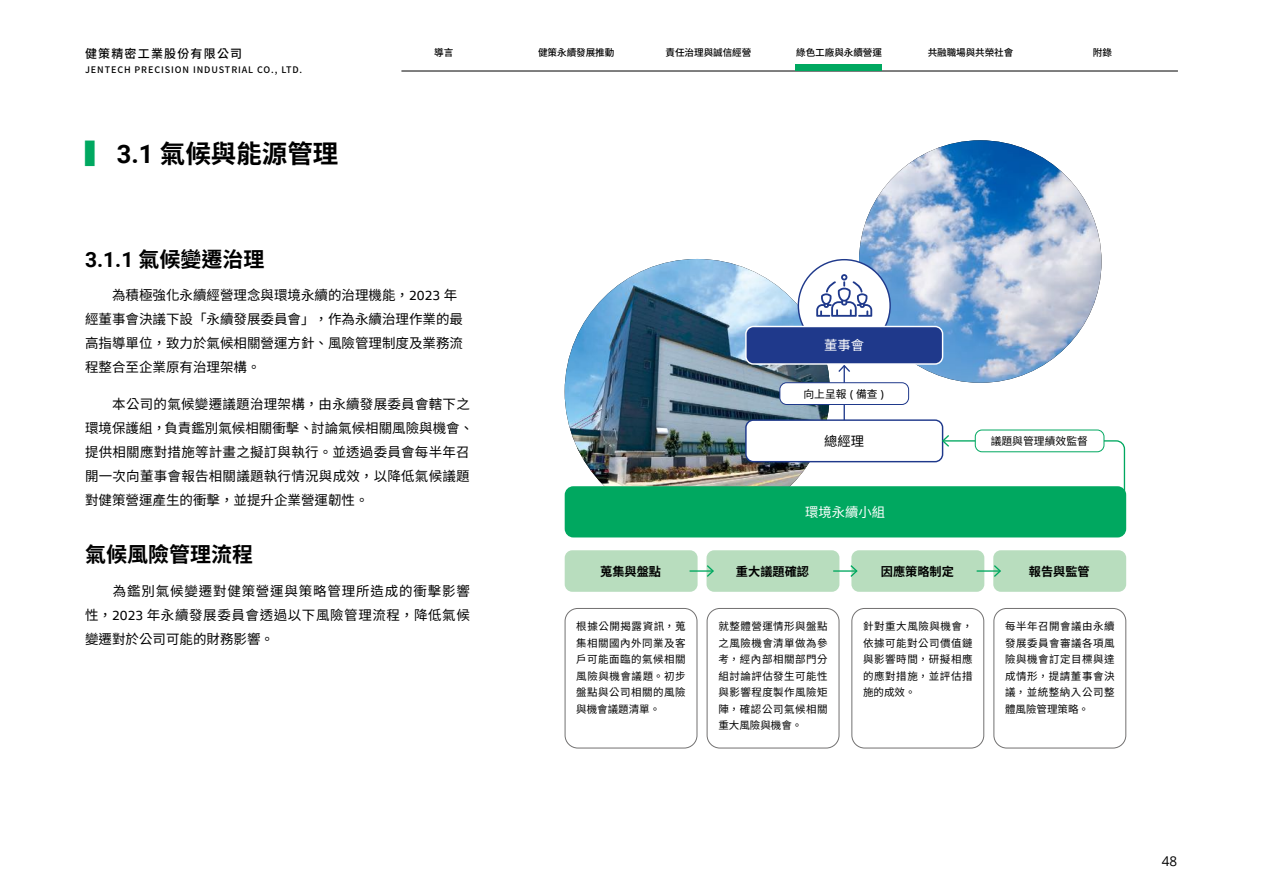
<style>
.page{position:relative;width:1263px;height:893px;background:#fff}
.page>*{position:absolute;margin:0;border:0;box-sizing:border-box;transform-origin:0 0}
.t1{font:700 25.5px "Noto Sans TC";color:#000}
.t2{font:700 21px "Noto Sans TC";color:#000}
.t3{font:13.5px/24px "Noto Sans TC";color:#000}
.t4{font:13.5px/24px "Noto Sans TC";letter-spacing:.02em;color:#000}
.t5{font:13.5px "Open Sans";color:#000}
.t6{font:13.35px "Noto Sans TC";color:#fff}
.t7{font:13.35px "Noto Sans TC";color:#000}
.t8{font:700 12.15px "Noto Sans TC";color:#000}
.t9{font:500 12px "Noto Sans TC";letter-spacing:.1em;color:#000}
.t10{font:10.8px "Noto Sans TC";color:#000}
.t11{font:10.5px/16.5px "Noto Sans TC";letter-spacing:.045em;color:#000;text-align:justify}
.t12{font:500 9.6px "Noto Sans TC";letter-spacing:-.01em;color:#000}
.t13{font:500 9px "Noto Sans TC";letter-spacing:.1em;color:#000}
.s1{color:#00a860}
.s2{font-family:"Roboto"}
.s3{font-family:"Goldman Sans"}
</style>
<div class="page">
<img style="left:565px;top:259px;width:265px;height:265px;border-radius:133px">
<img style="left:859px;top:140px;width:242px;height:243px;border-radius:121px">
<hr style="left:401px;top:71px;width:777px;height:1px;background:#000">
<div style="left:795px;top:65px;width:87px;height:6px;background:#00a860"></div>
<div style="left:565px;top:550px;width:133px;height:42px;background:#b8ddbe;border-radius:8px"></div>
<hr style="left:843px;top:366px;width:2px;height:56px;background:#1f398b">
<svg style="left:838px;top:365px;width:12px;height:8px"></svg>
<div style="left:798px;top:260px;width:92px;height:91px;background:#fff;border-radius:50%"></div>
<div style="left:746px;top:326px;width:196px;height:38px;background:#1f398b;border-radius:8px"></div>
<div style="left:745px;top:326px;width:198px;height:39px;border:1px solid #fff;border-radius:8px"></div>
<div style="left:746px;top:420px;width:196px;height:42px;background:#fff;border-radius:8px"></div>
<div style="left:745px;top:419px;width:198px;height:43px;border:1px solid #1f398b;border-radius:8px"></div>
<div style="left:565px;top:486px;width:561px;height:51px;background:#00a860;border-radius:9px"></div>
<svg style="left:941px;top:434px;width:185px;height:59px"></svg>
<div style="left:975px;top:430px;width:129px;height:22px;background:#fff;border-radius:7px"></div>
<div style="left:975px;top:430px;width:129px;height:22px;border:1px solid #00a860;border-radius:7px"></div>
<div style="left:706px;top:550px;width:133px;height:42px;background:#b8ddbe;border-radius:8px"></div>
<div style="left:851px;top:550px;width:133px;height:42px;background:#b8ddbe;border-radius:8px"></div>
<div style="left:993px;top:550px;width:133px;height:42px;background:#b8ddbe;border-radius:8px"></div>
<hr style="left:689px;top:570px;width:24px;height:2px;background:#00a860">
<svg style="left:705px;top:564px;width:9px;height:14px"></svg>
<hr style="left:833px;top:570px;width:24px;height:2px;background:#00a860">
<svg style="left:849px;top:564px;width:9px;height:14px"></svg>
<hr style="left:977px;top:570px;width:23px;height:2px;background:#00a860">
<svg style="left:992px;top:564px;width:9px;height:14px"></svg>
<div style="left:780px;top:383px;width:129px;height:21px;background:#fff;border-radius:7px"></div>
<div style="left:779px;top:382px;width:130px;height:23px;border:1px solid #1f398b;border-radius:7px"></div>
<svg style="left:816px;top:274px;width:56px;height:43px"></svg>
<div style="left:565px;top:608px;width:132px;height:140px;border:1px solid #727171;border-radius:13px"></div>
<div style="left:707px;top:608px;width:132px;height:140px;border:1px solid #727171;border-radius:13px"></div>
<div style="left:851px;top:608px;width:133px;height:140px;border:1px solid #727171;border-radius:13px"></div>
<div style="left:993px;top:608px;width:133px;height:140px;border:1px solid #727171;border-radius:13px"></div>
<p class="t9" style="left:85px;top:47px;width:159px">健策精密工業股份有限公司</p>
<p class="t13" style="left:85px;top:64px;width:219px">JENTECH PRECISION INDUSTRIAL CO., LTD.</p>
<h1 class="t1" style="left:85px;top:139px;width:255px"><span class="s1">▍</span> <span class="s2">3.1</span> 氣候與能源管理</h1>
<p class="t12" style="left:434px;top:47px;width:21px">導言</p>
<p class="t12" style="left:538px;top:47px;width:78px">健策永續發展推動</p>
<p class="t12" style="left:665px;top:47px;width:87px">責任治理與誠信經營</p>
<p class="t12" style="left:796px;top:47px;width:87px">綠色工廠與永續營運</p>
<p class="t12" style="left:928px;top:47px;width:87px">共融職場與共榮社會</p>
<p class="t12" style="left:1093px;top:47px;width:21px">附錄</p>
<h2 class="t2" style="left:85px;top:247px;width:181px"><span class="s2">3.1.1</span> 氣候變遷治理</h2>
<p class="t3" style="left:85px;top:283px;width:379px">　　為積極強化永續經營理念與環境永續的治理機能，<span class="s3">2023</span> 年經董事會決議下設「永續發展委員會」，作為永續治理作業的最高指導單位，致力於氣候相關營運方針、風險管理制度及業務流程整合至企業原有治理架構。</p>
<p class="t4" style="left:85px;top:392px;width:390px">　　本公司的氣候變遷議題治理架構，由永續發展委員會轄下之環境保護組，負責鑑別氣候相關衝擊、討論氣候相關風險與機會、提供相關應對措施等計畫之擬訂與執行。並透過委員會每半年召開一次向董事會報告相關議題執行情況與成效，以降低氣候議題對健策營運產生的衝擊，並提升企業營運韌性。</p>
<h2 class="t2" style="left:85px;top:543px;width:169px">氣候風險管理流程</h2>
<p class="t3" style="left:85px;top:579px;width:386px;text-align:justify">　　為鑑別氣候變遷對健策營運與策略管理所造成的衝擊影響性，<span class="s3">2023</span> 年永續發展委員會透過以下風險管理流程，降低氣候變遷對於公司可能的財務影響。</p>
<p class="t6" style="left:824px;top:338px;width:41px">董事會</p>
<p class="t8" style="left:600px;top:564px;width:62px">蒐集與盤點</p>
<p class="t10" style="left:803px;top:388px;width:82px">向上呈報 <span class="s3">(</span> 備查 <span class="s3">)</span></p>
<p class="t7" style="left:824px;top:434px;width:41px">總經理</p>
<p class="t6" style="left:805px;top:504px;width:81px">環境永續小組</p>
<p class="t10" style="left:991px;top:435px;width:99px">議題與管理績效監督</p>
<p class="t8" style="left:736px;top:564px;width:75px">重大議題確認</p>
<p class="t8" style="left:881px;top:564px;width:75px">因應策略制定</p>
<p class="t8" style="left:1029px;top:564px;width:62px">報告與監管</p>
<p class="t11" style="left:576px;top:618px;width:111px">根據公開揭露資訊，蒐集相關國內外同業及客戶可能面臨的氣候相關風險與機會議題。初步盤點與公司相關的風險與機會議題清單。</p>
<p class="t11" style="left:718px;top:618px;width:111px">就整體營運情形與盤點之風險機會清單做為參考，經內部相關部門分組討論評估發生可能性與影響程度製作風險矩陣，確認公司氣候相關重大風險與機會。</p>
<p class="t11" style="left:863px;top:618px;width:111px">針對重大風險與機會，依據可能對公司價值鏈與影響時間，研擬相應的應對措施，並評估措施的成效。</p>
<p class="t11" style="left:1005px;top:618px;width:111px">每半年召開會議由永續發展委員會審議各項風險與機會訂定目標與達成情形，提請董事會決議，並統整納入公司整體風險管理策略。</p>
<p class="t5" style="left:1162px;top:852px;width:17px">48</p>
</div>
